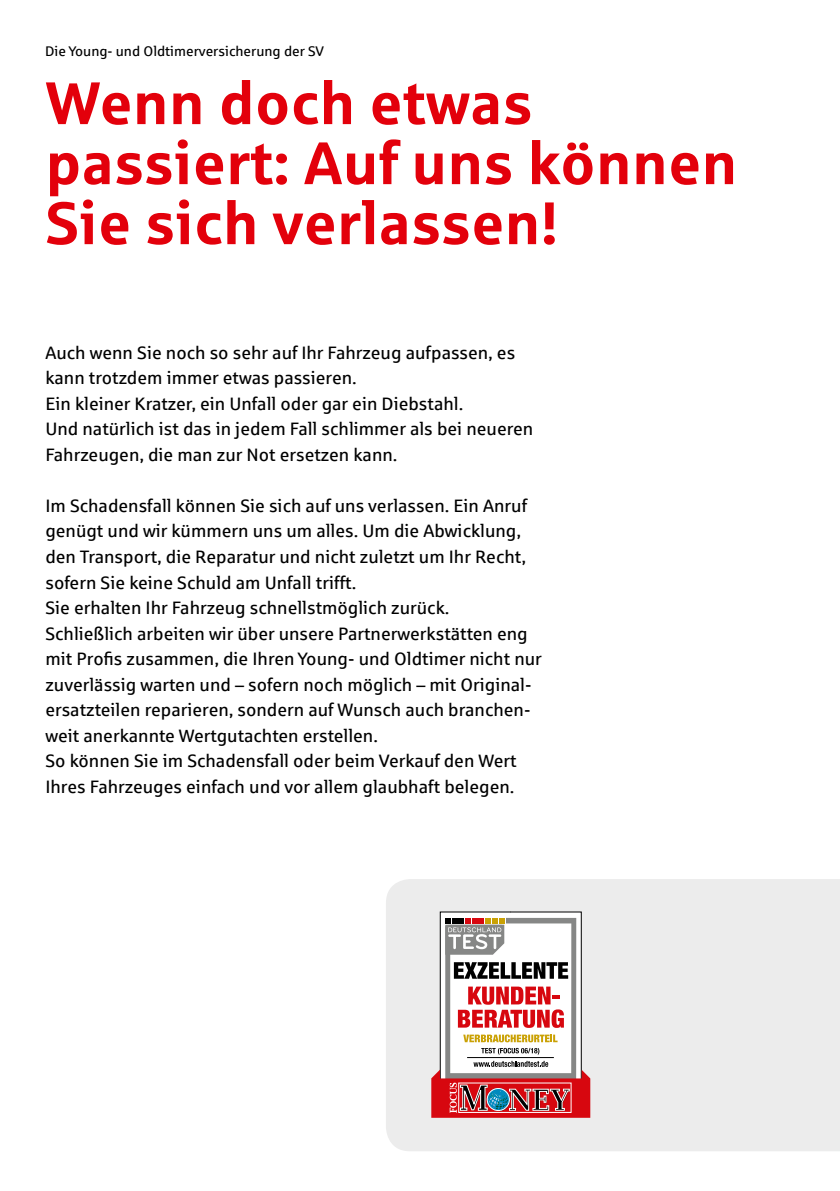
<style>
.page{position:relative;width:840px;height:1191px;background:#fff}
.page>*{position:absolute;margin:0;border:0;box-sizing:border-box;transform-origin:0 0}
.t1{font:700 60px/60px "Sparkasse Rg";color:#e3000b}
.t2{font:18px/25.6px "Sparkasse Rg";color:#000}
.t3{font:14px "Sparkasse Rg";color:#000}
</style>
<div class="page">
<div style="left:386px;top:879px;width:453px;height:272px;background:#ececec"></div>
<svg style="left:431px;top:911px;width:159px;height:206px"></svg>
<p class="t3" style="left:45px;top:42px;width:280px">Die Young- und Oldtimerversicherung der SV</p>
<h1 class="t1" style="left:45px;top:71px;width:693px">Wenn doch etwas passiert: Auf uns können<br>Sie sich verlassen!</h1>
<p class="t2" style="left:45px;top:339px;width:489px">Auch wenn Sie noch so sehr auf Ihr Fahrzeug aufpassen, es kann trotzdem immer etwas passieren.<br>Ein kleiner Kratzer, ein Unfall oder gar ein Diebstahl.<br>Und natürlich ist das in jedem Fall schlimmer als bei neueren Fahrzeugen, die man zur Not ersetzen kann.</p>
<p class="t2" style="left:45px;top:492px;width:497px">Im Schadensfall können Sie sich auf uns verlassen. Ein Anruf genügt und wir kümmern uns um alles. Um die Abwicklung, den Transport, die Reparatur und nicht zuletzt um Ihr Recht, sofern Sie keine Schuld am Unfall trifft.<br>Sie erhalten Ihr Fahrzeug schnellstmöglich zurück.<br>Schließlich arbeiten wir über unsere Partnerwerkstätten eng mit Profis zusammen, die Ihren Young- und Oldtimer nicht nur zuverlässig warten und – sofern noch möglich – mit Original&shy;ersatzteilen reparieren, sondern auf Wunsch auch branchen&shy;weit anerkannte Wertgutachten erstellen.<br>So können Sie im Schadensfall oder beim Verkauf den Wert Ihres Fahrzeuges einfach und vor allem glaubhaft belegen.</p>
</div>
